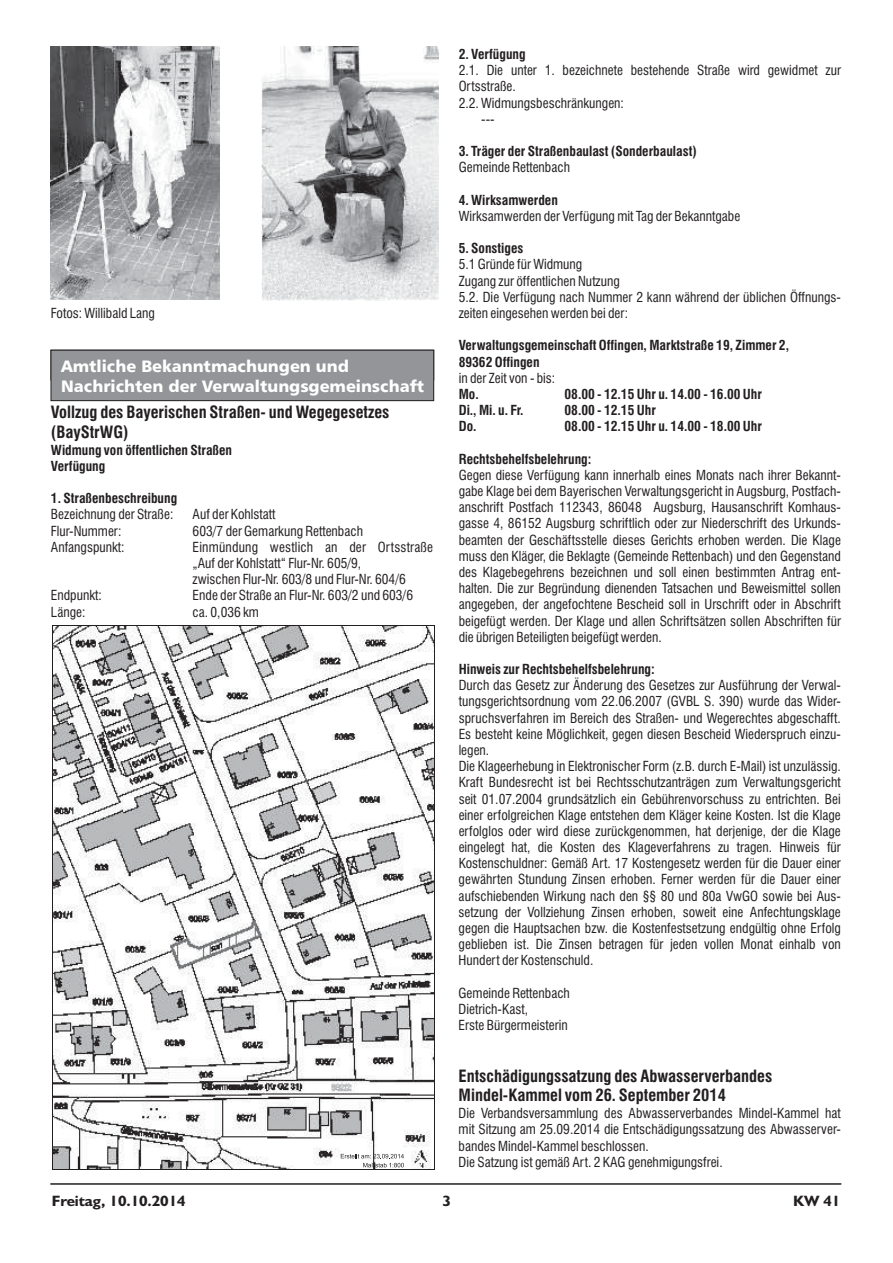
<style>
.page{position:relative;width:893px;height:1263px;background:#fff}
.page>*{position:absolute;margin:0;border:0;box-sizing:border-box;transform-origin:0 0}
.t1{font:700 condensed 16.5px/19.8px "Swiss 721 BT";color:#231f20}
.t2{font:16.5px/20.9px "Humanist 777 BT Black B";color:#fff;text-align:center}
.t3{font:700 15px "Humanist 521 BT";letter-spacing:-.005em;color:#231f20;scale:1.04 1}
.t4{font:condensed 13.5px/16.2px "Swiss 721 BT";color:#231f20}
.t5{font:700 condensed 13.5px/16.2px "Swiss 721 BT";color:#231f20}
</style>
<div class="page">
<hr style="left:50px;top:1183px;width:791px;height:2px;background:#231f20">
<div style="left:51px;top:350px;width:383px;height:51px;background:#939598"></div>
<div style="left:51px;top:350px;width:383px;height:51px;border:1px solid #231f20"></div>
<hr style="left:52px;top:1169px;width:383px;height:1px;background:#231f20">
<hr style="left:434px;top:625px;width:1px;height:544px;background:#231f20">
<svg style="left:52px;top:625px;width:382px;height:544px"></svg>
<img style="left:412px;top:1149px;width:19px;height:20px">
<img style="left:50px;top:46px;width:169px;height:254px">
<img style="left:262px;top:46px;width:176px;height:255px">
<p class="t5" style="left:459px;top:47px;width:68px">2. Verfügung</p>
<p class="t4" style="left:459px;top:63px;width:384px">2.1. Die unter 1. bezeichnete bestehende Straße wird gewidmet zur</p>
<p class="t4" style="left:459px;top:80px;width:59px">Ortsstraße.</p>
<p class="t4" style="left:459px;top:96px;width:167px">2.2. Widmungsbeschränkungen:</p>
<p class="t4" style="left:481px;top:112px;width:15px">---</p>
<p class="t5" style="left:459px;top:144px;width:240px">3. Träger der Straßenbaulast (Sonderbaulast)</p>
<p class="t4" style="left:459px;top:160px;width:113px">Gemeinde Rettenbach</p>
<p class="t5" style="left:459px;top:193px;width:101px">4. Wirksamwerden</p>
<p class="t4" style="left:459px;top:209px;width:283px">Wirksamwerden der Verfügung mit Tag der Bekanntgabe</p>
<p class="t5" style="left:459px;top:241px;width:66px">5. Sonstiges</p>
<p class="t4" style="left:459px;top:258px;width:384px">5.1 Gründe für Widmung<br>Zugang zur öffentlichen Nutzung<br>5.2. Die Verfügung nach Nummer 2 kann während der üblichen Öffnungs-</p>
<p class="t4" style="left:51px;top:306px;width:106px">Fotos: Willibald Lang</p>
<p class="t4" style="left:459px;top:306px;width:171px">zeiten eingesehen werden bei der:</p>
<p class="t5" style="left:459px;top:339px;width:332px">Verwaltungsgemeinschaft Offingen, Marktstraße 19, Zimmer 2,<br>89362 Offingen</p>
<p class="t4" style="left:459px;top:371px;width:98px">in der Zeit von - bis:</p>
<p class="t5" style="left:459px;top:387px;width:22px">Mo.</p>
<p class="t5" style="left:564px;top:387px;width:199px">08.00 - 12.15 Uhr u. 14.00 - 16.00 Uhr</p>
<p class="t1" style="left:51px;top:403px;width:340px">Vollzug des Bayerischen Straßen- und Wegegesetzes</p>
<p class="t5" style="left:459px;top:403px;width:66px">Di., Mi. u. Fr.</p>
<p class="t5" style="left:564px;top:403px;width:93px">08.00 - 12.15 Uhr</p>
<p class="t5" style="left:459px;top:419px;width:19px">Do.</p>
<p class="t5" style="left:564px;top:419px;width:199px">08.00 - 12.15 Uhr u. 14.00 - 18.00 Uhr</p>
<p class="t2" style="left:61px;top:356px;width:365px">Für unsere Senioren<br>Nachrichten der Verwaltungsgemeinschaft</p>
<p class="t2" style="left:61px;top:357px;width:289px">Amtliche Bekanntmachungen und</p>
<p class="t1" style="left:51px;top:423px;width:79px">(BayStrWG)</p>
<p class="t5" style="left:51px;top:443px;width:183px">Widmung von öffentlichen Straßen</p>
<p class="t5" style="left:459px;top:452px;width:134px">Rechtsbehelfsbelehrung:</p>
<p class="t5" style="left:51px;top:459px;width:56px">Verfügung</p>
<p class="t4" style="left:459px;top:468px;width:384px">Gegen diese Verfügung kann innerhalb eines Monats nach ihrer Bekannt&shy;gabe Klage bei dem Bayerischen Verwaltungsgericht in Augsburg, Postfach-</p>
<p class="t5" style="left:51px;top:491px;width:128px">1. Straßenbeschreibung</p>
<p class="t4" style="left:459px;top:500px;width:384px">anschrift Postfach 112343, 86048 Augsburg, Hausanschrift Komhaus-</p>
<p class="t4" style="left:51px;top:508px;width:124px">Bezeichnung der Straße:</p>
<p class="t4" style="left:193px;top:508px;width:84px">Auf der Kohlstatt</p>
<p class="t4" style="left:459px;top:517px;width:384px">gasse 4, 86152 Augsburg schriftlich oder zur Niederschrift des Urkunds-</p>
<p class="t4" style="left:51px;top:524px;width:72px">Flur-Nummer:</p>
<p class="t4" style="left:193px;top:524px;width:172px">603/7 der Gemarkung Rettenbach</p>
<p class="t4" style="left:459px;top:533px;width:384px">beamten der Geschäftsstelle dieses Gerichts erhoben werden. Die Klage</p>
<p class="t4" style="left:51px;top:540px;width:75px">Anfangspunkt:</p>
<p class="t4" style="left:193px;top:540px;width:242px">Einmündung westlich an der Ortsstraße</p>
<p class="t4" style="left:459px;top:549px;width:384px">muss den Kläger, die Beklagte (Gemeinde Rettenbach) und den Gegenstand</p>
<p class="t4" style="left:193px;top:556px;width:170px">„Auf der Kohlstatt“ Flur-Nr. 605/9,</p>
<p class="t4" style="left:459px;top:565px;width:384px">des Klagebegehrens bezeichnen und soll einen bestimmten Antrag ent-</p>
<p class="t4" style="left:193px;top:572px;width:215px">zwischen Flur-Nr. 603/8 und Flur-Nr. 604/6</p>
<p class="t4" style="left:459px;top:581px;width:384px">halten. Die zur Begründung dienenden Tatsachen und Beweismittel sollen</p>
<p class="t4" style="left:51px;top:588px;width:52px">Endpunkt:</p>
<p class="t4" style="left:193px;top:588px;width:222px">Ende der Straße an Flur-Nr. 603/2 und 603/6</p>
<p class="t4" style="left:459px;top:597px;width:384px">angegeben, der angefochtene Bescheid soll in Urschrift oder in Abschrift</p>
<p class="t4" style="left:51px;top:605px;width:36px">Länge:</p>
<p class="t4" style="left:193px;top:605px;width:68px">ca. 0,036 km</p>
<p class="t4" style="left:459px;top:614px;width:384px">beigefügt werden. Der Klage und allen Schriftsätzen sollen Abschriften für die übrigen Beteiligten beigefügt werden.</p>
<p class="t5" style="left:459px;top:662px;width:198px">Hinweis zur Rechtsbehelfsbelehrung:</p>
<p class="t4" style="left:459px;top:678px;width:384px">Durch das Gesetz zur Änderung des Gesetzes zur Ausführung der Verwal&shy;tungsgerichtsordnung vom 22.06.2007 (GVBL S. 390) wurde das Wider&shy;spruchsverfahren im Bereich des Straßen- und Wegerechtes abgeschafft.<br>Es besteht keine Möglichkeit, gegen diesen Bescheid Wiederspruch einzu&shy;legen.<br>Die Klageerhebung in Elektronischer Form (z.B. durch E-Mail) ist unzulässig.<br>Kraft Bundesrecht ist bei Rechtsschutzanträgen zum Verwaltungsgericht seit 01.07.2004 grundsätzlich ein Gebührenvorschuss zu entrichten. Bei einer erfolgreichen Klage entstehen dem Kläger keine Kosten. Ist die Klage erfolglos oder wird diese zurückgenommen, hat derjenige, der die Klage eingelegt hat, die Kosten des Klageverfahrens zu tragen. Hinweis für Kostenschuldner: Gemäß Art. 17 Kostengesetz werden für die Dauer einer gewährten Stundung Zinsen erhoben. Ferner werden für die Dauer einer aufschiebenden Wirkung nach den §§ 80 und 80a VwGO sowie bei Aus&shy;setzung der Vollziehung Zinsen erhoben, soweit eine Anfechtungsklage gegen die Hauptsachen bzw. die Kostenfestsetzung endgültig ohne Erfolg geblieben ist. Die Zinsen betragen für jeden vollen Monat einhalb von Hundert der Kostenschuld.</p>
<p class="t4" style="left:459px;top:986px;width:113px">Gemeinde Rettenbach<br>Dietrich-Kast,<br>Erste Bürgermeisterin</p>
<p class="t1" style="left:459px;top:1067px;width:315px">Entschädigungssatzung des Abwasserverbandes<br>Mindel-Kammel vom 26. September 2014</p>
<p class="t4" style="left:459px;top:1106px;width:384px">Die Verbandsversammlung des Abwasserverbandes Mindel-Kammel hat mit Sitzung am 25.09.2014 die Entschädigungssatzung des Abwasserver&shy;bandes Mindel-Kammel beschlossen.<br>Die Satzung ist gemäß Art. 2 KAG genehmigungsfrei.</p>
<p class="t3" style="left:52px;top:1195px;width:130px">Freitag, 10.10.2014</p>
<p class="t3" style="left:442px;top:1195px;width:10px">3</p>
<p class="t3" style="left:793px;top:1195px;width:47px">KW 41</p>
</div>
